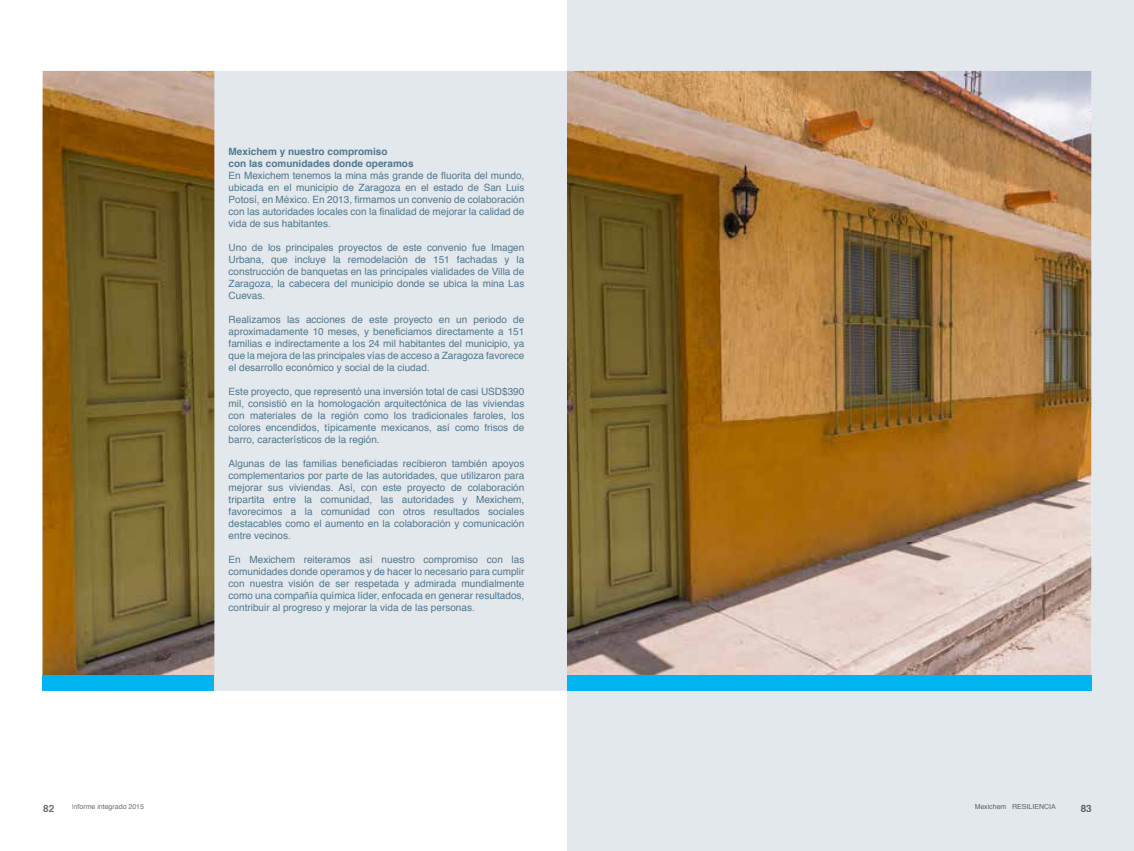
<style>
.page{position:relative;width:1134px;height:851px;background:#fff}
.page>*{position:absolute;margin:0;border:0;box-sizing:border-box;transform-origin:0 0}
.t1{font:10px/12px "Helvetica";color:#517891;text-align:justify}
.t2{font:700 10px/12px "Helvetica";color:#517891}
.t3{font:700 10px "Helvetica";color:#6d6e71}
.t4{font:7px "Helvetica";color:#6d6e71}
</style>
<div class="page">
<div style="left:567px;top:0;width:567px;height:850px;background:#e3e8ec"></div>
<div style="left:214px;top:71px;width:353px;height:619px;background:#e3e8ec"></div>
<img style="left:43px;top:71px;width:171px;height:604px">
<img style="left:567px;top:71px;width:524px;height:604px">
<div style="left:567px;top:675px;width:524px;height:15px;background:#00b5ef"></div>
<div style="left:43px;top:675px;width:171px;height:15px;background:#00b5ef"></div>
<p class="t2" style="left:229px;top:146px;width:187px">Mexichem y nuestro compromiso<br>con las comunidades donde operamos</p>
<p class="t1" style="left:229px;top:170px;width:297px">En Mexichem tenemos la mina más grande de fluorita del mundo, ubicada en el municipio de Zaragoza en el estado de San Luis Potosí, en México. En 2013, firmamos un convenio de colaboración con las autoridades locales con la finalidad de mejorar la calidad de vida de sus habitantes.</p>
<p class="t1" style="left:229px;top:242px;width:297px">Uno de los principales proyectos de este convenio fue Imagen Urbana, que incluye la remodelación de 151 fachadas y la construcción de banquetas en las principales vialidades de Villa de Zaragoza, la cabecera del municipio donde se ubica la mina Las Cuevas.</p>
<p class="t1" style="left:229px;top:314px;width:297px">Realizamos las acciones de este proyecto en un periodo de aproximadamente 10 meses, y beneficiamos directamente a 151 familias e indirectamente a los 24 mil habitantes del municipio, ya que la mejora de las principales vías de acceso a Zaragoza favorece el desarrollo económico y social de la ciudad.</p>
<p class="t1" style="left:229px;top:386px;width:297px">Este proyecto, que representó una inversión total de casi USD$390 mil, consistió en la homologación arquitectónica de las viviendas con materiales de la región como los tradicionales faroles, los colores encendidos, típicamente mexicanos, así como frisos de barro, característicos de la región.</p>
<p class="t1" style="left:229px;top:458px;width:297px">Algunas de las familias beneficiadas recibieron también apoyos complementarios por parte de las autoridades, que utilizaron para mejorar sus viviendas. Así, con este proyecto de colaboración tripartita entre la comunidad, las autoridades y Mexichem, favorecimos a la comunidad con otros resultados sociales destacables como el aumento en la colaboración y comunicación entre vecinos.</p>
<p class="t1" style="left:229px;top:554px;width:297px">En Mexichem reiteramos así nuestro compromiso con las comunidades donde operamos y de hacer lo necesario para cumplir con nuestra visión de ser respetada y admirada mundialmente como una compañía química líder, enfocada en generar resultados, contribuir al progreso y mejorar la vida de las personas.</p>
<p class="t3" style="left:43px;top:800px;width:13px">82</p>
<p class="t4" style="left:72px;top:801px;width:74px">Informe integrado 2015</p>
<p class="t4" style="left:974px;top:801px;width:83px">Mexichem RESILIENCIA</p>
<p class="t3" style="left:1081px;top:800px;width:13px">83</p>
</div>
